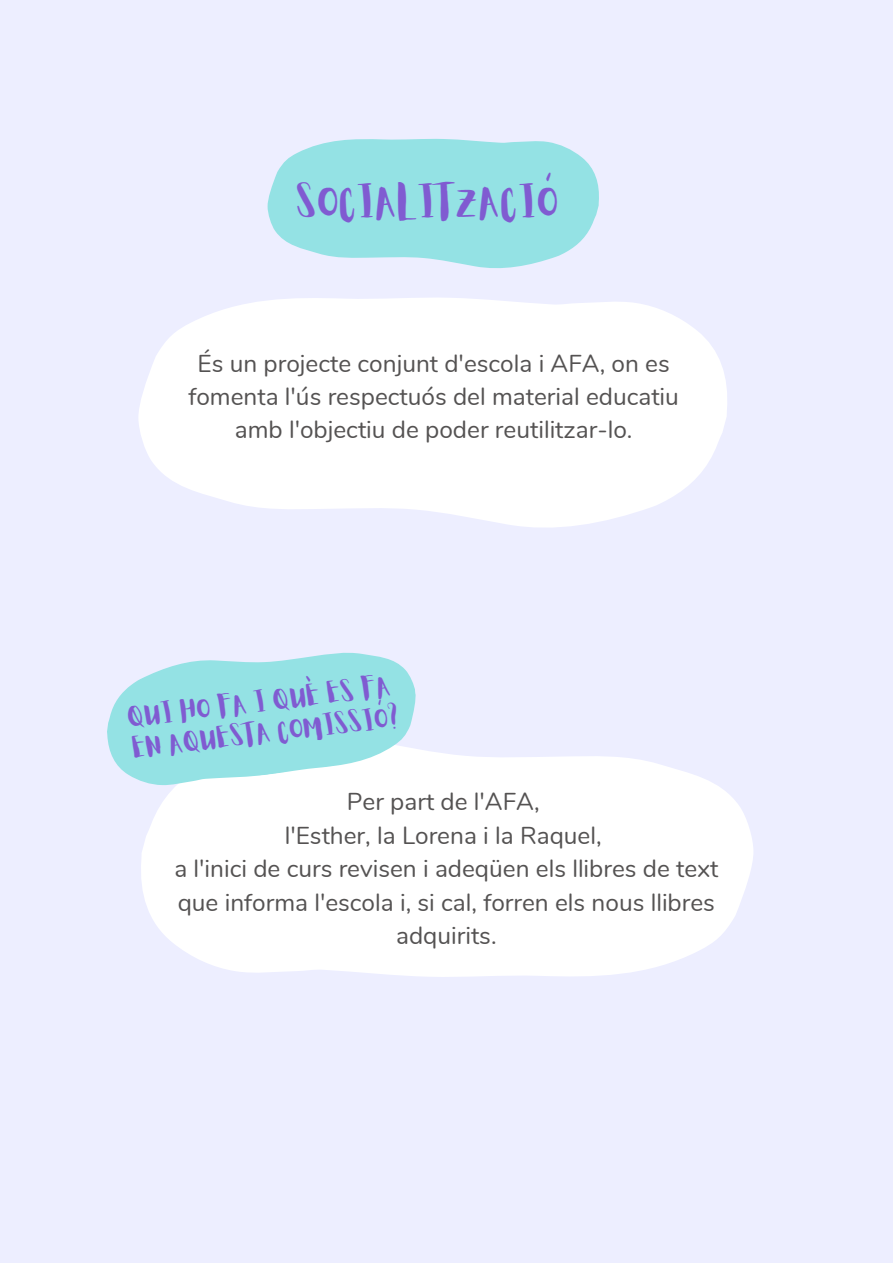
<style>
.page{position:relative;width:893px;height:1264px;background:#fff}
.page>*{position:absolute;margin:0;border:0;box-sizing:border-box;transform-origin:0 0}
.t1{font:37.5px "Aloja Extended";color:#805bd1}
.t2{font:24.45px/33.3px "Nunito";color:#545252;text-align:center}
.t3{font:24.3px/31.2px "Aloja Extended";color:#805bd1}
</style>
<div class="page">
<div style="left:0;top:0;width:892px;height:1262px;background:#edeeff"></div>
<svg style="left:138px;top:298px;width:589px;height:229px;fill:#fff"></svg>
<svg style="left:267px;top:138px;width:332px;height:130px"></svg>
<svg style="left:141px;top:750px;width:612px;height:227px;background:#fdfdff"></svg>
<svg style="left:107px;top:652px;width:316px;height:142px;background:#afe7eb"></svg>
<h1 class="t1" style="left:297px;top:185px;width:264px">SOCIALITZACIÓ</h1>
<p class="t2" style="left:188px;top:347px;width:492px">És un projecte conjunt d'escola i AFA, on es fomenta l'ús respectuós del material educatiu amb l'objectiu de poder reutilitzar-lo.</p>
<p class="t3" style="left:126px;top:704px;width:272px;rotate:-7deg">QUI HO FA I QUÈ ES FA<br>EN AQUESTA COMISSIÓ?</p>
<p class="t2" style="left:174px;top:785px;width:545px">Per part de l'AFA,<br>l'Esther, la Lorena i la Raquel,<br>a l'inici de curs revisen i adeqüen els llibres de text que informa l'escola i, si cal, forren els nous llibres adquirits.</p>
</div>
